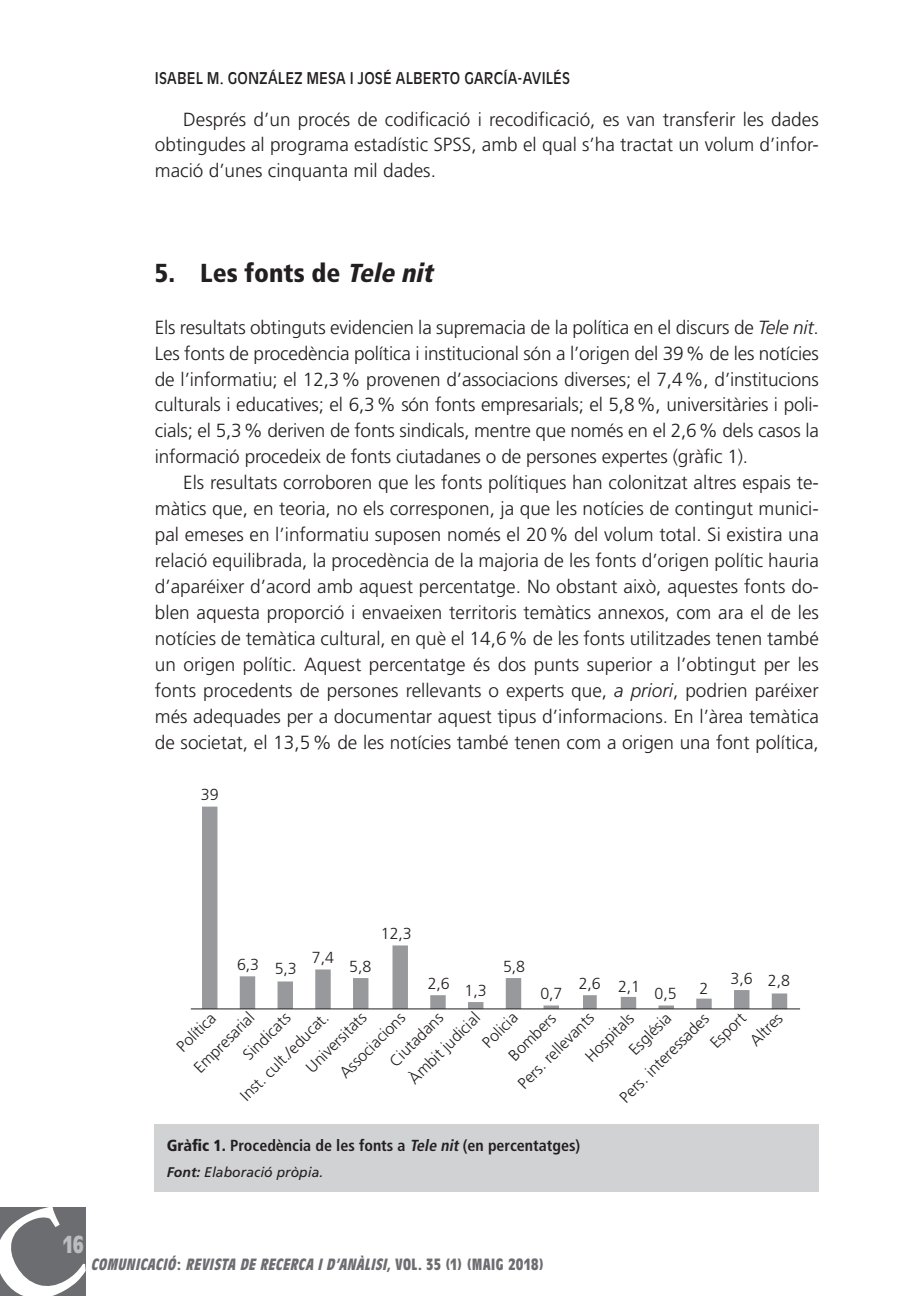
<style>
.page{position:relative;width:900px;height:1296px;background:#fff}
.page>*{position:absolute;margin:0;border:0;box-sizing:border-box;transform-origin:0 0}
.t1{font:900 condensed 26px "Frutiger LT Std";color:#231f20}
.t2{font:700 condensed 24px "Antique Olive";color:#bcbdc0}
.t3{font:300 19px/26px "Frutiger LT Std";color:#231f20;text-align:justify}
.t4{font:300 16px/27.2px "Frutiger LT Std";color:#231f20}
.t5{font:italic 700 condensed 16px "Antique Olive";color:#6c6d70}
.t6{font:700 condensed 16px "Frutiger LT Std";color:#231f20}
.t7{font:16px "Antique Olive";letter-spacing:.01em;color:#231f20;scale:.9 1}
.t8{font:italic 14px "Frutiger LT Std";color:#231f20}
.s1{font-style:italic}
.s2{font-weight:900}
.s3{font-weight:700}
.s4{font-style:normal}
</style>
<div class="page">
<div style="left:155px;top:1124px;width:663px;height:68px;background:#d1d2d4"></div>
<svg style="left:202px;top:807px;width:584px;height:201px"></svg>
<hr style="left:191px;top:1008px;width:608px;height:1px;background:#231f20">
<div style="left:0;top:1207px;width:86px;height:89px;background:#6c6d70"></div>
<p class="t7" style="left:155px;top:68px;width:462px">ISABEL M. GONZÁLEZ MESA I JOSÉ ALBERTO GARCÍA-AVI LÉS</p>
<p class="t3" style="left:155px;top:106px;width:665px;text-indent:28px">Després d’un procés de codificació i recodificació, es van transferir les dades obtingudes al programa estadístic SPSS, amb el qual s’ha tractat un volum d’infor&shy;mació d’unes cinquanta mil dades.</p>
<h1 class="t1" style="left:155px;top:257px;width:286px">5. Les fonts de <span class="s1">Tele nit</span></h1>
<p class="t3" style="left:155px;top:314px;width:665px">Els resultats obtinguts evidencien la supremacia de la política en el discurs de <span class="s1">Tele nit</span>.<br>Les fonts de procedència política i institucional són a l’origen del 39% de les notícies de l’informatiu; el 12,3% provenen d’associacions diverses; el 7,4%, d’institucions culturals i educatives; el 6,3% són fonts empresarials; el 5,8%, universitàries i poli&shy;cials; el 5,3% deriven de fonts sindicals, mentre que només en el 2,6% dels casos la informació procedeix de fonts ciutadanes o de persones expertes (gràfic 1).</p>
<p class="t3" style="left:155px;top:470px;width:665px;text-indent:28px">Els resultats corroboren que les fonts polítiques han colonitzat altres espais te&shy;màtics que, en teoria, no els corresponen, ja que les notícies de contingut munici&shy;pal emeses en l’informatiu suposen només el 20% del volum total. Si existira una relació equilibrada, la procedència de la majoria de les fonts d’origen polític hauria d’aparéixer d’acord amb aquest percentatge. No obstant això, aquestes fonts do&shy;blen aquesta proporció i envaeixen territoris temàtics annexos, com ara el de les notícies de temàtica cultural, en què el 14,6% de les fonts utilitzades tenen també un origen polític. Aquest percentatge és dos punts superior a l’obtingut per les fonts procedents de persones rellevants o experts que, <span class="s1">a priori</span>, podrien paréixer més adequades per a documentar aquest tipus d’informacions. En l’àrea temàtica de societat, el 13,5% de les notícies també tenen com a origen una font política,</p>
<p class="t4" style="left:201px;top:781px;width:19px">39</p>
<p class="t4" style="left:237px;top:953px;width:61px">6,3 5,3</p>
<p class="t4" style="left:312px;top:944px;width:24px">7,4</p>
<p class="t4" style="left:349px;top:953px;width:24px">5,8</p>
<p class="t4" style="left:381px;top:920px;width:32px">12,3</p>
<p class="t4" style="left:427px;top:974px;width:60px">2,6 1,3</p>
<p class="t4" style="left:503px;top:953px;width:24px">5,8</p>
<p class="t4" style="left:540px;top:980px;width:24px">0,7</p>
<p class="t4" style="left:578px;top:971px;width:63px">2,6 2,1</p>
<p class="t4" style="left:654px;top:980px;width:24px">0,5</p>
<p class="t4" style="left:699px;top:975px;width:10px">2</p>
<p class="t4" style="left:730px;top:966px;width:61px">3,6 2,8</p>
<p class="t4" style="left:168px;top:1041px;width:79px;rotate:-45deg">Política<br>Empresarial</p>
<p class="t4" style="left:401px;top:1071px;width:95px;rotate:-45deg">Àmbit judicial</p>
<p class="t4" style="left:475px;top:1036px;width:44px;rotate:-45deg">Policia</p>
<p class="t4" style="left:612px;top:1090px;width:120px;rotate:-45deg">Pers. interessades</p>
<p class="t4" style="left:703px;top:1036px;width:44px;rotate:-45deg">Esport</p>
<p class="t4" style="left:742px;top:1033px;width:40px;rotate:-45deg">Altres</p>
<p class="t4" style="left:299px;top:1060px;width:80px;rotate:-45deg">Universitats</p>
<p class="t4" style="left:333px;top:1066px;width:87px;rotate:-45deg">Associacions</p>
<p class="t4" style="left:236px;top:1048px;width:61px;rotate:-45deg">Sindicats</p>
<p class="t4" style="left:511px;top:1076px;width:102px;rotate:-45deg">Pers. rellevants</p>
<p class="t4" style="left:382px;top:1054px;width:70px;rotate:-45deg">Ciutadans</p>
<p class="t4" style="left:578px;top:1049px;width:63px;rotate:-45deg">Hospitals</p>
<p class="t4" style="left:501px;top:1048px;width:61px;rotate:-45deg">Bombers</p>
<p class="t4" style="left:621px;top:1043px;width:54px;rotate:-45deg">Església</p>
<p class="t4" style="left:233px;top:1088px;width:119px;rotate:-45deg">Inst. cult./educat.</p>
<p class="t2" style="left:63px;top:1231px;width:22px">16</p>
<p class="t6" style="left:167px;top:1136px;width:415px"><span class="s2">Gràfic 1.</span> Procedència de les fonts a <span class="s1">Tele nit</span>(en percentatges)</p>
<p class="t8" style="left:167px;top:1164px;width:158px"><span class="s3">Font:</span> Elaboració pròpia.</p>
<p class="t5" style="left:91px;top:1256px;width:454px">COMUNICACIÓ<span class="s4">:</span> REVISTA DE RECERCA I D’ANÀLISI, <span class="s4">V O L . 3 5 ( 1 ) ( M A I G 2 0 1 8 )</span></p>
</div>
